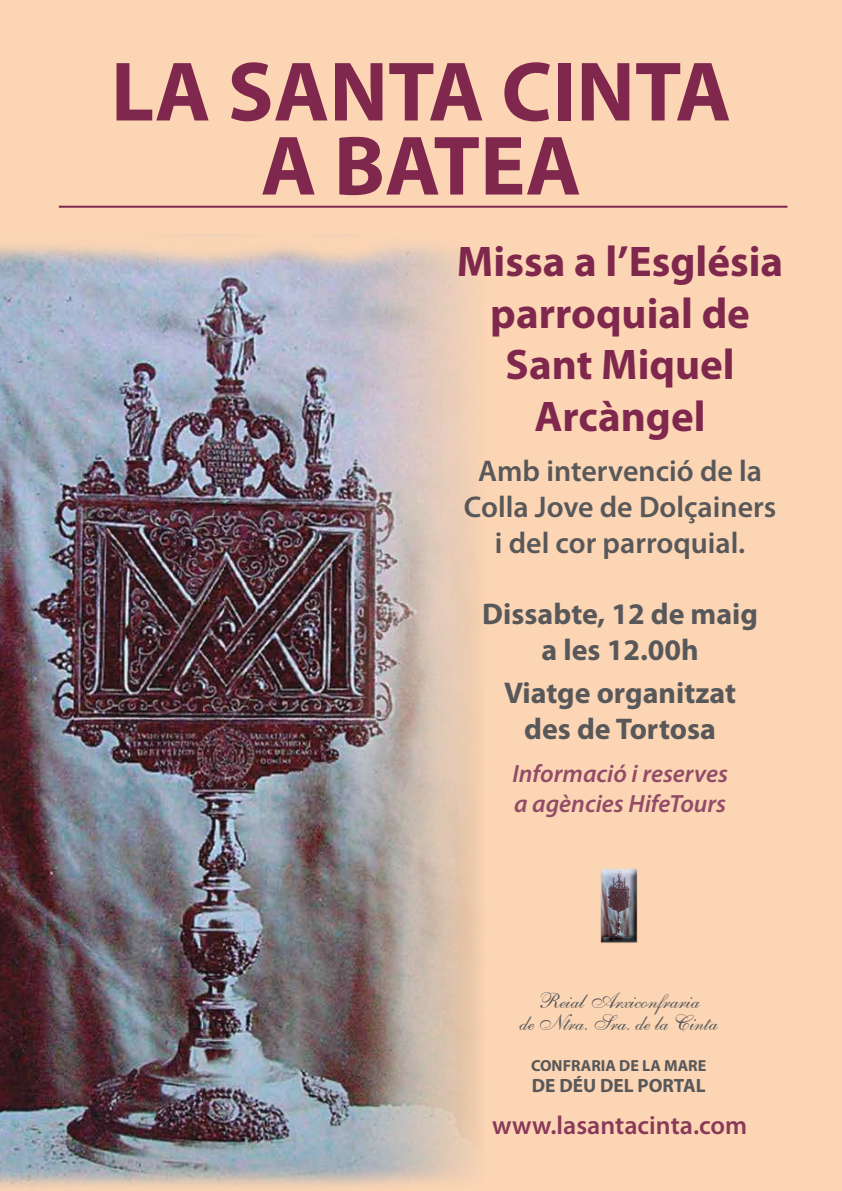
<style>
.page{position:relative;width:842px;height:1191px;background:#fbd5b4}
.page>*{position:absolute;margin:0;border:0;box-sizing:border-box;transform-origin:0 0}
.t1{font:700 85px/74px "Myriad Pro";color:#7f274d;text-align:center}
.t2{font:700 43px/51.6px "Myriad Pro";color:#7f274d;text-align:center}
.t3{font:600 30px/36px "Myriad Pro";color:#58585a;text-align:center}
.t4{font:700 30px/36px "Myriad Pro";color:#58585a;text-align:center}
.t5{font:600 26px "Myriad Pro";color:#893a59}
.t6{font:italic 600 25px/30px "Myriad Pro";color:#934c67}
.t7{font:22.1px/22px "English 111 Vivace BT";color:#58585a;text-align:center}
.t8{font:700 19.3px "Myriad Pro";color:#58585a}
.t9{font:700 16px "Myriad Pro";color:#58585a}
</style>
<div class="page">
<hr style="left:59px;top:206px;width:728px;height:2px;background:#7f274d">
<img style="left:0;top:235px;width:478px;height:953px">
<div style="left:600px;top:868px;width:38px;height:81px;background:#000;opacity:.75"></div>
<h1 class="t1" style="left:111px;top:52px;width:622px">LA SANTA CINTA<br>A BATEA</h1>
<h2 class="t2" style="left:457px;top:234px;width:328px">Missa a l’Església parroquial de<br>Sant Miquel<br>Arcàngel</h2>
<p class="t3" style="left:464px;top:452px;width:314px">Amb intervenció de la<br>Colla Jove de Dolçainers i del cor parroquial.</p>
<p class="t4" style="left:482px;top:594px;width:277px">Dissabte, 12 de maig a les 12.00h</p>
<p class="t4" style="left:504px;top:674px;width:233px">Viatge organitzat des de Tortosa</p>
<p class="t6" style="left:512px;top:757px;width:217px">Informació i reserves a agències HifeTours</p>
<p class="t7" style="left:520px;top:989px;width:200px">Reial Arxiconfraria<br>de Ntra. Sra. de la Cinta</p>
<p class="t9" style="left:531px;top:1055px;width:177px">CONFRARIA DE LA MARE</p>
<p class="t8" style="left:532px;top:1073px;width:175px">DE DÉU DEL PORTAL</p>
<p class="t5" style="left:492px;top:1109px;width:256px">www.lasantacinta.com</p>
</div>
